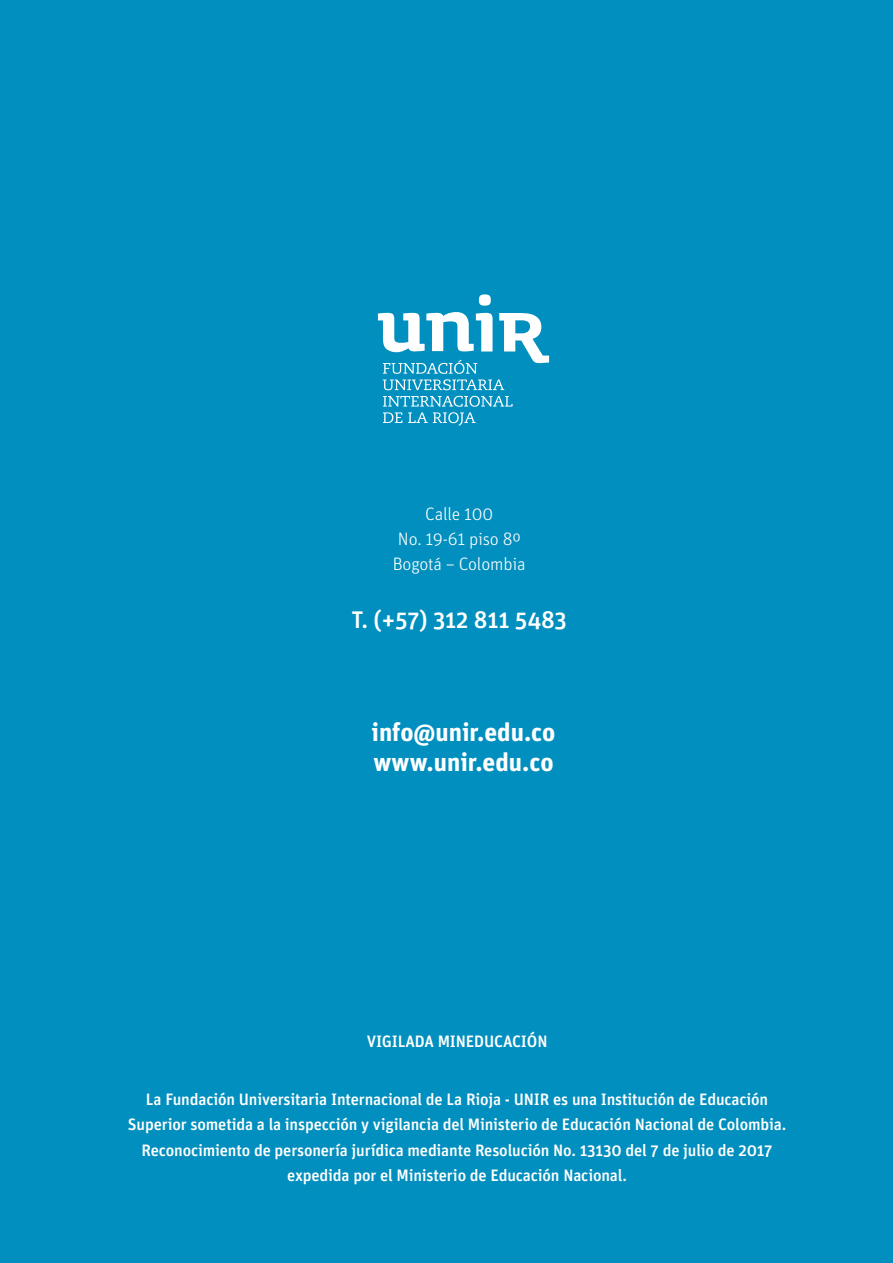
<style>
.page{position:relative;width:893px;height:1263px;background:#008fbe}
.page>*{position:absolute;margin:0;border:0;box-sizing:border-box;transform-origin:0 0}
.t1{font:700 25.5px/30.6px "Unit OT";color:#fff}
.t2{font:500 24px "Unit OT";letter-spacing:-.01em;color:#fff}
.t3{font:300 18px/25px "Unit OT";letter-spacing:-.01em;color:#fff;text-align:center}
.t4{font:500 16.5px/25.5px "Unit OT";letter-spacing:-.01em;color:#fff;text-align:center}
.s1{font-size:13.5px;color:#008fbe}
.s2{font-weight:300;font-size:13.5px;color:#008fbe}
</style>
<div class="page">
<svg style="left:479px;top:294px;width:12px;height:12px"></svg>
<svg style="left:378px;top:312px;width:171px;height:78px"></svg>
<svg style="left:383px;top:396px;width:130px;height:30px"></svg>
<p class="t3" style="left:367px;top:501px;width:160px"><span class="s1">‣</span> Calle 100<br><span class="s1">‣</span> No. 19-61 piso 8º <span class="s1">‣</span> Bogotá – Colombia</p>
<h2 class="t2" style="left:326px;top:604px;width:242px"><span class="s2">‣</span> T. (+57) 312 811 5483</h2>
<h1 class="t1" style="left:372px;top:716px;width:185px">info@unir.edu.co www.unir.edu.co</h1>
<p class="t4" style="left:367px;top:1028px;width:182px">VIGILADA MINEDUCACIÓN</p>
<p class="t4" style="left:128px;top:1086px;width:660px">La Fundación Universitaria Internacional de La Rioja - UNIR es una Institución de Educación Superior sometida a la inspección y vigilancia del Ministerio de Educación Nacional de Colombia.<br>Reconocimiento de personería jurídica mediante Resolución No. 13130 del 7 de julio de 2017 expedida por el Ministerio de Educación Nacional.</p>
</div>
